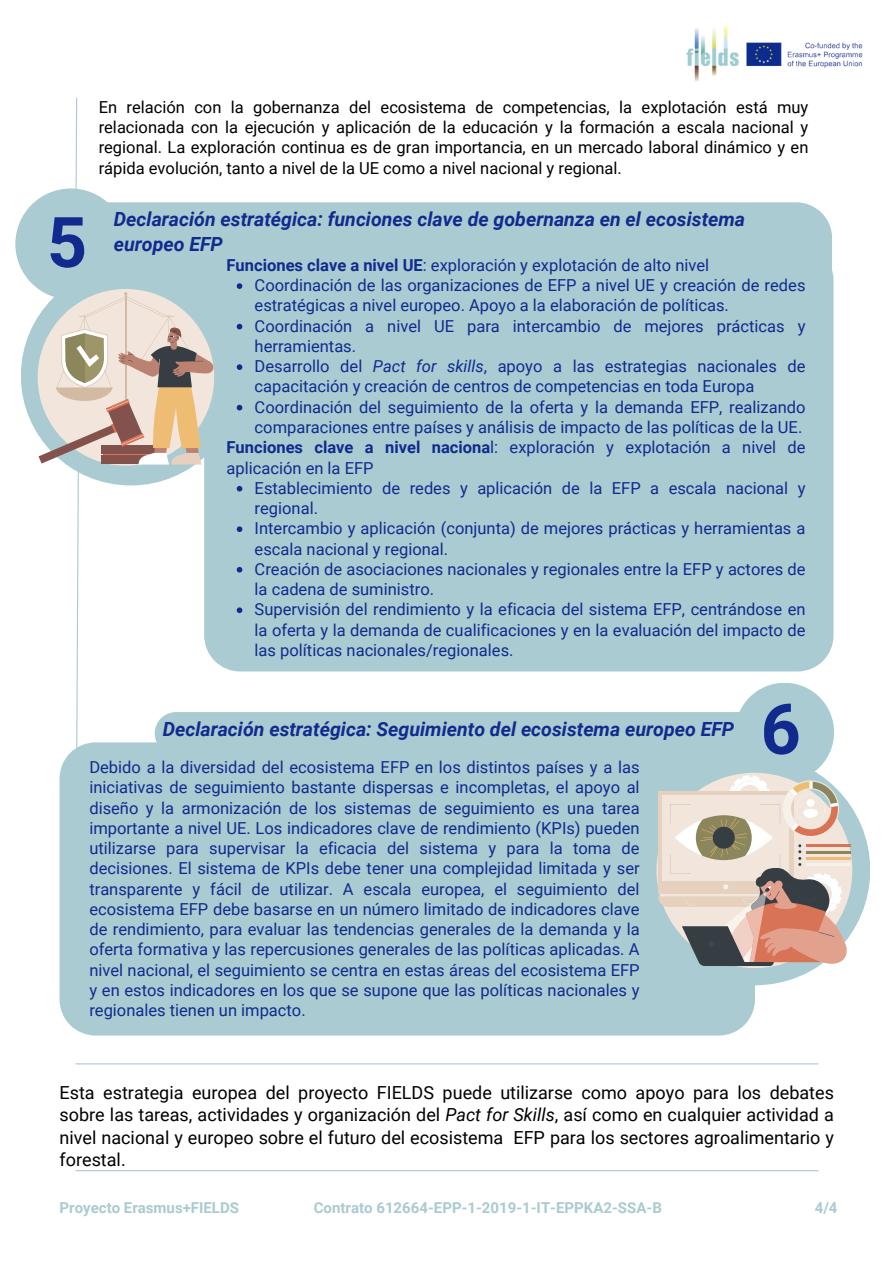
<style>
.page{position:relative;width:894px;height:1264px;background:#fff}
.page>*{position:absolute;margin:0;border:0;box-sizing:border-box;transform-origin:0 0}
.t1{font:700 70.05px "Roboto";color:#122a8d}
.t2{font:italic 700 19.5px "Roboto";color:#122a8d}
.t3{font:18px/22.5px "Roboto";color:#000;text-align:justify}
.t4{font:16.5px/20.2px "Roboto";color:#122a8d}
.t5{font:16.5px/20.2px "Roboto";color:#000;text-align:justify}
.t6{font:700 15px "Roboto";color:#a9cbd1}
.s1{font-weight:700}
.s2{font-style:italic}
</style>
<div class="page">
<div style="left:21px;top:266px;width:219px;height:219px;background:#a9cbd1;border-radius:50%"></div>
<div style="left:108px;top:202px;width:723px;height:81px;background:#a9cbd1"></div>
<div style="left:204px;top:244px;width:629px;height:39px;background:#a9cbd1"></div>
<div style="left:15px;top:188px;width:111px;height:111px;background:#a9cbd1;border-radius:50%"></div>
<img style="left:686px;top:25px;width:177px;height:57px">
<div style="left:639px;top:754px;width:231px;height:231px;background:#a9cbd1;border-radius:50%"></div>
<div style="left:60px;top:968px;width:694px;height:67px;background:#a9cbd1"></div>
<hr style="left:75px;top:1063px;width:743px;height:1px;background:#a9cbd1">
<hr style="left:75px;top:1170px;width:743px;height:1px;background:#a9cbd1">
<svg style="left:75px;top:97px;width:3px;height:92px"></svg>
<svg style="left:39px;top:283px;width:814px;height:685px"></svg>
<p class="t1" style="left:47px;top:202px;width:42px">5</p>
<h2 class="t5" style="left:99px;top:97px;width:711px">En relación con la gobernanza del ecosistema de competencias, la explotación está muy relacionada con la ejecución y aplicación de la educación y la formación a escala nacional y regional. La exploración continua es de gran importancia, en un mercado laboral dinámico y en rápida evolución, tanto a nivel de la UE como a nivel nacional y regional.</h2>
<p class="t2" style="left:114px;top:208px;width:632px">Declaración estratégica: funciones clave de gobernanza en el ecosistema</p>
<p class="t2" style="left:114px;top:233px;width:110px">europeo EFP</p>
<p class="t4" style="left:226px;top:255px;width:484px"><span class="s1">Funciones clave a nivel UE</span>: exploración y explotación de alto nivel</p>
<p class="t4" style="left:254px;top:275px;width:552px">Coordinación de las organizaciones de EFP a nivel UE y creación de redes estratégicas a nivel europeo. Apoyo a la elaboración de políticas.</p>
<h1 class="t4" style="left:254px;top:316px;width:552px">Coordinación a nivel UE para intercambio de mejores prácticas y herramientas.</h1>
<p class="t4" style="left:254px;top:356px;width:552px">Desarrollo del <span class="s2">Pact for skills</span>, apoyo a las estrategias nacionales de capacitación y creación de centros de competencias en toda Europa</p>
<p class="t4" style="left:254px;top:397px;width:552px">Coordinación del seguimiento de la oferta y la demanda EFP, realizando comparaciones entre países y análisis de impacto de las políticas de la UE.</p>
<p class="t4" style="left:226px;top:437px;width:580px"><span class="s1">Funciones clave a nivel naciona</span>l: exploración y explotación a nivel de aplicación en la EFP</p>
<p class="t4" style="left:254px;top:478px;width:552px">Establecimiento de redes y aplicación de la EFP a escala nacional y regional.</p>
<p class="t4" style="left:254px;top:518px;width:552px">Intercambio y aplicación (conjunta) de mejores prácticas y herramientas a escala nacional y regional.</p>
<p class="t4" style="left:254px;top:559px;width:552px">Creación de asociaciones nacionales y regionales entre la EFP y actores de la cadena de suministro.</p>
<p class="t4" style="left:254px;top:599px;width:552px;text-align:justify">Supervisión del rendimiento y la eficacia del sistema EFP, centrándose en la oferta y la demanda de cualificaciones y en la evaluación del impacto de las políticas nacionales/regionales.</p>
<h1 class="t2" style="left:163px;top:718px;width:573px">Declaración estratégica: Seguimiento del ecosistema europeo EFP</h1>
<p class="t1" style="left:760px;top:689px;width:42px">6</p>
<p class="t4" style="left:89px;top:757px;width:551px;text-align:justify">Debido a la diversidad del ecosistema EFP en los distintos países y a las iniciativas de seguimiento bastante dispersas e incompletas, el apoyo al diseño y la armonización de los sistemas de seguimiento es una tarea importante a nivel UE. Los indicadores clave de rendimiento (KPIs) pueden utilizarse para supervisar la eficacia del sistema y para la toma de decisiones. El sistema de KPIs debe tener una complejidad limitada y ser transparente y fácil de utilizar. A escala europea, el seguimiento del ecosistema EFP debe basarse en un número limitado de indicadores clave de rendimiento, para evaluar las tendencias generales de la demanda y la oferta formativa y las repercusiones generales de las políticas aplicadas. A nivel nacional, el seguimiento se centra en estas áreas del ecosistema EFP y en estos indicadores en los que se supone que las políticas nacionales y regionales tienen un impacto.</p>
<p class="t3" style="left:60px;top:1081px;width:775px">Esta estrategia europea del proyecto FIELDS puede utilizarse como apoyo para los debates sobre las tareas, actividades y organización del <span class="s2">Pact for Skills</span>, así como en cualquier actividad a nivel nacional y europeo sobre el futuro del ecosistema EFP para los sectores agroalimentario y forestal.</p>
<p class="t6" style="left:60px;top:1199px;width:181px">Proyecto Erasmus+FIELDS</p>
<p class="t6" style="left:314px;top:1199px;width:349px">Contrato 612664-EPP-1-2019-1-IT-EPPKA2-SSA-B</p>
<p class="t6" style="left:814px;top:1199px;width:24px">4/4</p>
</div>
